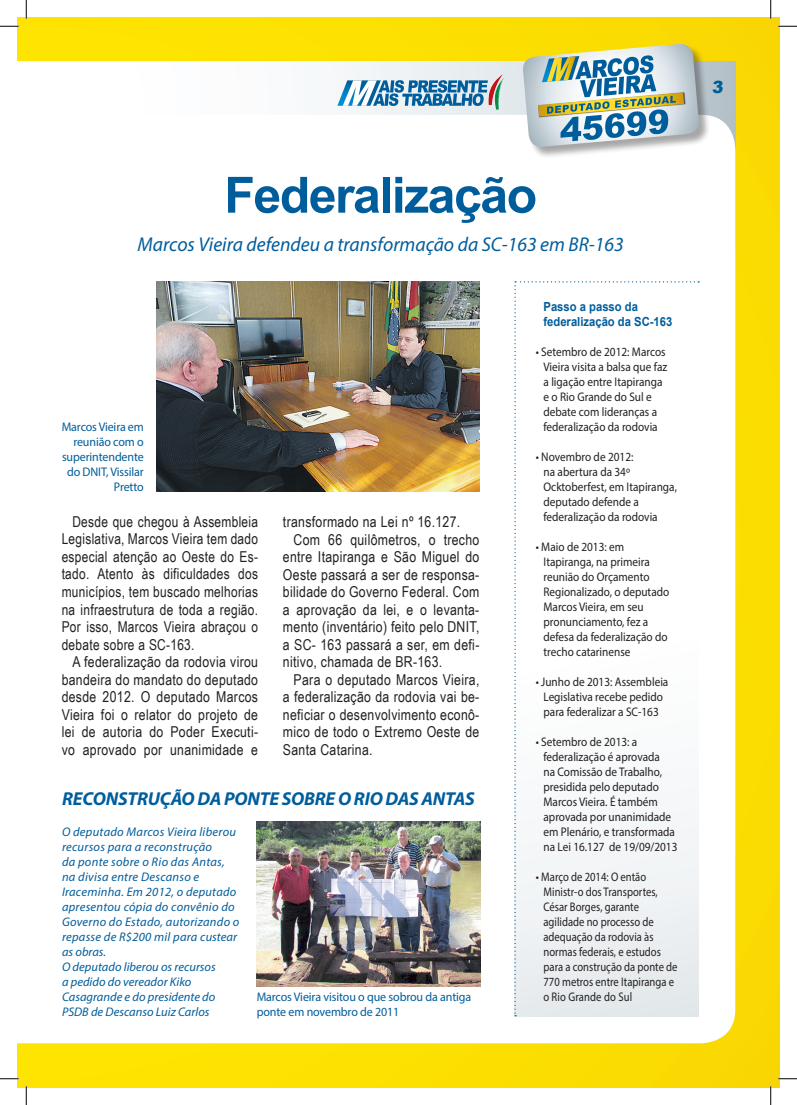
<style>
.page{position:relative;width:797px;height:1105px;background:#fff}
.page>*{position:absolute;margin:0;border:0;box-sizing:border-box;transform-origin:0 0}
.t1{font:700 50px "Arial";letter-spacing:-.03em;color:#005d9c}
.t2{font:italic 20px "Myriad Pro";color:#005d9c}
.t3{font:italic 700 18.75px "Myriad Pro";letter-spacing:-.01em;color:#005d9c}
.t4{font:900 16.88px "Arial";color:#005d9c}
.t5{font:15px/17.5px "Arial Narrow";letter-spacing:.02em;color:#231f20;text-align:justify}
.t6{font:12.5px/15px "Myriad Pro";color:#231f20;scale:.9 1}
.t7{font:italic 12.5px/15px "Myriad Pro";letter-spacing:.02em;color:#005d9c}
.t8{font:12.5px/15px "Myriad Pro";letter-spacing:-.01em;color:#005d9c;text-align:right;scale:.96 1}
.t9{font:700 12.5px/15px "Arial";color:#005d9c;scale:.9 1}
</style>
<div class="page">
<div style="left:17px;top:17px;width:762px;height:1070px;background:#fbde01"></div>
<svg style="left:17px;top:62px;width:718px;height:53px;background:#f4f6f8"></svg>
<div style="left:17px;top:115px;width:718px;height:928px;background:#fff"></div>
<div style="left:523px;top:45px;width:187px;height:114px;background:#231f20;opacity:.4"></div>
<svg style="left:522px;top:44px;width:177px;height:104px;background:#acbfb1"></svg>
<svg style="left:337px;top:73px;width:168px;height:38px;background:#9dbed3"></svg>
<img style="left:156px;top:281px;width:323px;height:210px">
<svg style="left:514px;top:281px;width:185px;height:735px;background:#f8f9fa"></svg>
<img style="left:257px;top:821px;width:223px;height:165px">
<svg style="left:0;top:25px;width:19px;height:2px"></svg>
<svg style="left:778px;top:25px;width:19px;height:2px"></svg>
<svg style="left:0;top:1078px;width:19px;height:1px"></svg>
<svg style="left:778px;top:1078px;width:19px;height:1px"></svg>
<svg style="left:25px;top:0;width:2px;height:19px"></svg>
<svg style="left:25px;top:1086px;width:2px;height:19px"></svg>
<svg style="left:770px;top:0;width:1px;height:19px"></svg>
<svg style="left:770px;top:1086px;width:1px;height:19px"></svg>
<h1 class="t1" style="left:224px;top:162px;width:314px">Federalização</h1>
<h2 class="t2" style="left:138px;top:232px;width:488px">Marcos Vieira defendeu a transformação da SC-163 em BR-163</h2>
<p class="t8" style="left:62px;top:419px;width:87px">Marcos Vieira em reunião com o superintendente do DNIT, Vissilar<br>Pretto</p>
<p class="t5" style="left:62px;top:512px;width:198px;text-indent:11px">Desde que chegou à Assembleia Legislativa, Marcos Vieira tem dado especial atenção ao Oeste do Es&shy;tado. Atento às dificuldades dos municípios, tem buscado melhorias na infraestrutura de toda a região.<br>Por isso, Marcos Vieira abraçou o debate sobre a SC-163.</p>
<p class="t5" style="left:62px;top:652px;width:198px;text-indent:11px">A federalização da rodovia virou bandeira do mandato do deputado desde 2012. O deputado Marcos Vieira foi o relator do projeto de lei de autoria do Poder Executi&shy;vo aprovado por unanimidade e</p>
<p class="t5" style="left:283px;top:512px;width:179px">transformado na Lei nº 16.127.</p>
<p class="t5" style="left:293px;top:530px;width:187px">Com 66 quilômetros, o trecho</p>
<p class="t5" style="left:283px;top:547px;width:198px">entre Itapiranga e São Miguel do</p>
<p class="t5" style="left:283px;top:565px;width:198px">Oeste passará a ser de responsa-</p>
<p class="t5" style="left:283px;top:582px;width:198px">bilidade do Governo Federal. Com</p>
<p class="t5" style="left:283px;top:600px;width:198px">a aprovação da lei, e o levanta-</p>
<p class="t5" style="left:283px;top:617px;width:198px">mento (inventário) feito pelo DNIT,</p>
<p class="t5" style="left:283px;top:635px;width:198px">a SC- 163 passará a ser, em defi-</p>
<p class="t5" style="left:283px;top:652px;width:161px">nitivo, chamada de BR-163.</p>
<p class="t5" style="left:293px;top:670px;width:187px">Para o deputado Marcos Vieira,</p>
<p class="t5" style="left:283px;top:687px;width:198px">a federalização da rodovia vai be-</p>
<p class="t5" style="left:283px;top:705px;width:198px">neficiar o desenvolvimento econô-</p>
<p class="t5" style="left:283px;top:722px;width:198px">mico de todo o Extremo Oeste de</p>
<p class="t5" style="left:283px;top:740px;width:91px">Santa Catarina.</p>
<h3 class="t3" style="left:62px;top:787px;width:414px">RECONSTRUÇÃO DA PONTE SOBRE O RIO DAS ANTAS</h3>
<p class="t7" style="left:62px;top:824px;width:179px">O deputado Marcos Vieira liberou recursos para a reconstrução<br>da ponte sobre o Rio das Antas, na divisa entre Descanso e<br>Iraceminha. Em 2012, o deputado apresentou cópia do convênio do<br>Governo do Estado, autorizando o repasse de R$200 mil para custear as obras.<br>O deputado liberou os recursos<br>a pedido do vereador Kiko<br>Casagrande e do presidente do<br>PSDB de Descanso Luiz Carlos</p>
<p class="t8" style="left:257px;top:989px;width:225px;text-align:left">Marcos Vieira visitou o que sobrou da antiga ponte em novembro de 2011</p>
<p class="t9" style="left:543px;top:300px;width:145px">Passo a passo da federalização da SC-163</p>
<p class="t6" style="left:543px;top:344px;width:139px;text-indent:-8px">• Setembro de 2012: Marcos<br>Vieira visita a balsa que faz a ligação entre Itapiranga e o Rio Grande do Sul e debate com lideranças a federalização da rodovia</p>
<p class="t6" style="left:543px;top:449px;width:150px;text-indent:-8px">• Novembro de 2012:<br>na abertura da 34º<br>Ocktoberfest, em Itapiranga, deputado defende a federalização da rodovia</p>
<p class="t6" style="left:543px;top:539px;width:141px;text-indent:-8px">• Maio de 2013: em<br>Itapiranga, na primeira reunião do Orçamento<br>Regionalizado, o deputado<br>Marcos Vieira, em seu pronunciamento, fez a defesa da federalização do trecho catarinense</p>
<p class="t6" style="left:535px;top:674px;width:149px;text-align:center">• Junho de 2013: Assembleia<br>Legislativa recebe pedido para federalizar a SC-163</p>
<p class="t6" style="left:543px;top:734px;width:150px;text-indent:-8px">• Setembro de 2013: a federalização é aprovada<br>na Comissão de Trabalho, presidida pelo deputado<br>Marcos Vieira. É também aprovada por unanimidade em Plenário, e transformada na Lei 16.127 de 19/09/2013</p>
<p class="t6" style="left:543px;top:869px;width:150px;text-indent:-8px">• Março de 2014: O então<br>Ministr-o dos Transportes,<br>César Borges, garante agilidade no processo de adequação da rodovia às normas federais, e estudos para a construção da ponte de<br>770 metros entre Itapiranga e o Rio Grande do Sul</p>
<h3 class="t4" style="left:712px;top:74px;width:15px">3</h3>
</div>
